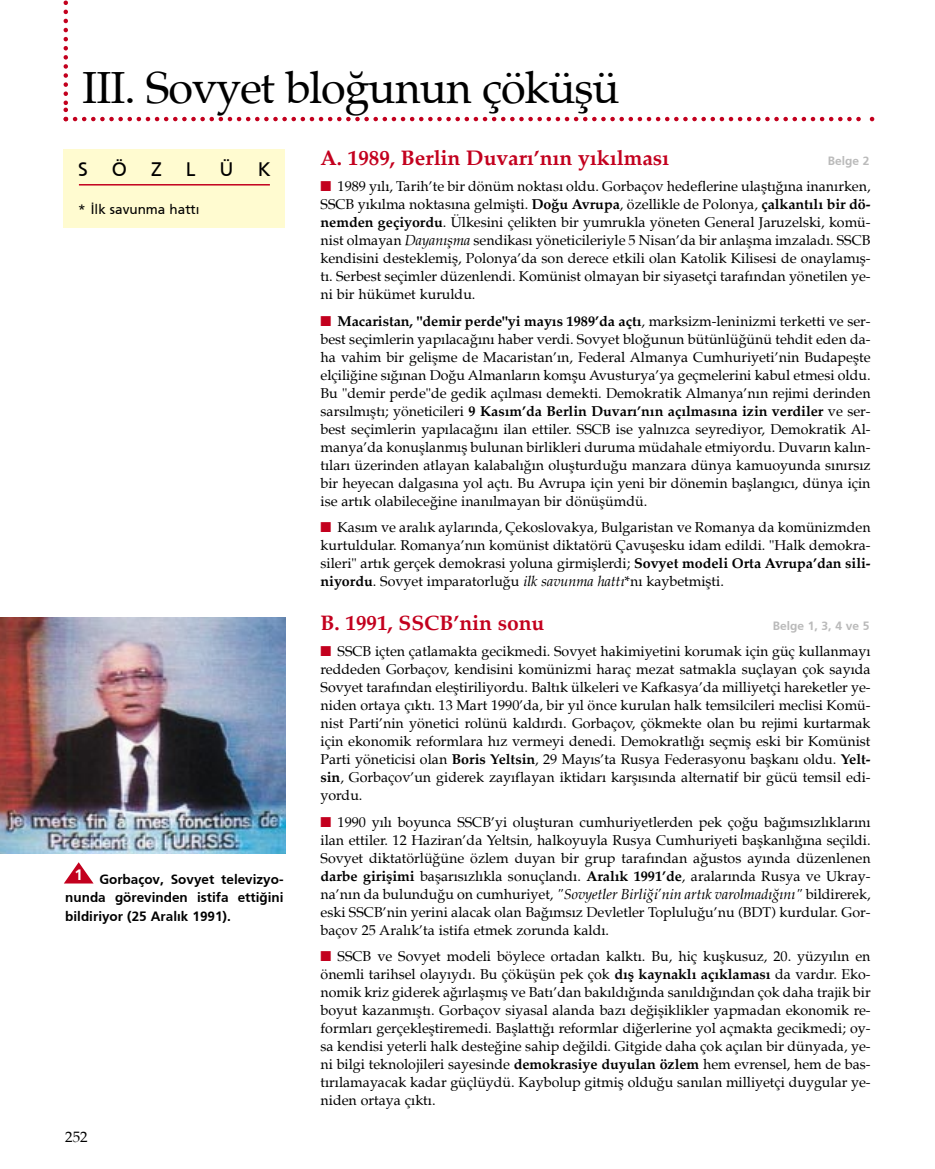
<style>
.page{position:relative;width:935px;height:1169px;background:#fff}
.page>*{position:absolute;margin:0;border:0;box-sizing:border-box;transform-origin:0 0}
.t1{font:45px "Palatino Turk";letter-spacing:-.025em;color:#000}
.t2{font:21px "Palatino Turk B";color:#c3001e}
.t3{font:19.5px "Frutiger T";color:#000}
.t4{font:15px "Palatino Turk";color:#000}
.t5{font:14.25px/18px "Palatino Turk";color:#000;text-align:justify}
.t6{font:14.25px "Palatino Turk B";color:#000}
.t7{font:13.5px/18.8px "Frutiger T Bold";color:#000;text-align:justify}
.t8{font:13.5px "Frutiger T";color:#000}
.t9{font:12px "Frutiger T Bold";color:#bababa}
.s1{font-style:inherit}
.s2{color:#c3001e}
.s3{font-family:"Palatino Turk B"}
.s4{font-family:"Palatino Turk I"}
.s5{font-family:"Palatino Turk"}
</style>
<div class="page">
<svg style="left:63px;top:0;width:811px;height:121px"></svg>
<img style="left:0;top:617px;width:285px;height:236px">
<svg style="left:64px;top:862px;width:29px;height:21px"></svg>
<div style="left:64px;top:149px;width:221px;height:78px;background:#fffbd0"></div>
<hr style="left:79px;top:184px;width:191px;height:1px;background:#c3001e">
<h1 class="t1" style="left:82px;top:65px;width:539px">III. Sovyet blo§unun Áˆk¸<span class="s1">fl</span>¸</h1>
<h3 class="t3" style="left:78px;top:157px;width:194px">S÷ZL‹K</h3>
<p class="t8" style="left:78px;top:201px;width:123px">* ãlk savunma hattõ</p>
<p class="t7" style="left:65px;top:869px;width:220px;text-indent:9px"><sup>1</sup> GorbaÁov, Sovyet televizyo&shy;nunda gˆrevinden istifa etti§ini bildiriyor (25 Aralõk 1991).</p>
<p class="t4" style="left:65px;top:1129px;width:24px">252</p>
<h2 class="t2" style="left:320px;top:147px;width:350px">A. 1989, Berlin Duvarõínõn yõkõlmasõ</h2>
<p class="t9" style="left:827px;top:154px;width:43px">Belge 2</p>
<p class="t5" style="left:320px;top:178px;width:551px"><span class="s2">■</span> 1989 yõlõ, Tarihíte bir dˆn¸m noktasõ oldu. GorbaÁov hedeflerine ula<span class="s1">fl</span>tõ§õna inanõrken, SSCB yõkõlma noktasõna gelmi<span class="s1">fl</span>ti. <span class="s3">Do§u Avrupa</span>, ˆzellikle de Polonya, <span class="s3">Áalkantõlõ bir dˆ&shy;nemden geÁiyordu</span>. ‹lkesini Áelikten bir yumrukla yˆneten General Jaruzelski, kom¸- nist olmayan <span class="s4">Dayanõ</span><span class="s4">fl</span><span class="s4">ma</span> sendikasõ yˆneticileriyle 5 Nisanída bir anla<span class="s1">fl</span>ma imzaladõ. SSCB kendisini desteklemi<span class="s1">fl</span>, Polonyaída son derece etkili olan Katolik Kilisesi de onaylamõ<span class="s1">fl&shy;</span>tõ. Serbest seÁimler d¸zenlendi. Kom¸nist olmayan bir siyasetÁi tarafõndan yˆnetilen ye&shy;ni bir h¸k¸met kuruldu.</p>
<p class="t6" style="left:320px;top:314px;width:551px"><span class="s2">■</span> Macaristan, "demir perde"yi mayõs 1989ída aÁtõ<span class="s5">, marksizm-leninizmi terketti ve ser-</span></p>
<p class="t5" style="left:320px;top:331px;width:551px">best seÁimlerin yapõlaca§õnõ haber verdi. Sovyet blo§unun b¸t¸nl¸§¸n¸ tehdit eden da&shy;ha vahim bir geli<span class="s1">fl</span>me de Macaristaníõn, Federal Almanya Cumhuriyetiínin Budape<span class="s1">fl</span>te elÁili§ine sõ§õnan Do§u Almanlarõn kom<span class="s1">fl</span>u Avusturyaíya geÁmelerini kabul etmesi oldu.<br>Bu "demir perde"de gedik aÁõlmasõ demekti. Demokratik Almanyaínõn rejimi derinden</p>
<p class="t6" style="left:320px;top:404px;width:551px"><span class="s5">sarsõlmõ</span><span class="s5">fl</span><span class="s5">tõ; yˆneticileri</span> 9 Kasõmída Berlin Duvarõínõn aÁõlmasõna izin verdiler <span class="s5">ve ser-</span></p>
<p class="t5" style="left:320px;top:420px;width:551px">best seÁimlerin yapõlaca§õnõ ilan ettiler. SSCB ise yalnõzca seyrediyor, Demokratik Al&shy;manyaída konu<span class="s1">fl</span>lanmõ<span class="s1">fl</span> bulunan birlikleri duruma m¸dahale etmiyordu. Duvarõn kalõn&shy;tõlarõ ¸zerinden atlayan kalabalõ§õn olu<span class="s1">fl</span>turdu§u manzara d¸nya kamuoyunda sõnõrsõz bir heyecan dalgasõna yol aÁtõ. Bu Avrupa iÁin yeni bir dˆnemin ba<span class="s1">fl</span>langõcõ, d¸nya iÁin ise artõk olabilece§ine inanõlmayan bir dˆn¸<span class="s1">fl</span>¸md¸.</p>
<p class="t5" style="left:320px;top:519px;width:551px"><span class="s2">■</span> Kasõm ve aralõk aylarõnda, «ekoslovakya, Bulgaristan ve Romanya da kom¸nizmden kurtuldular. Romanyaínõn kom¸nist diktatˆr¸ «avu<span class="s1">fl</span>esku idam edildi. "Halk demokra&shy;sileri" artõk gerÁek demokrasi yoluna girmi<span class="s1">fl</span>lerdi; <span class="s3">Sovyet modeli Orta Avrupaídan sili&shy;niyordu</span>. Sovyet imparatorlu§u <span class="s4">ilk savunma hattõ</span>*nõ kaybetmi<span class="s1">fl</span>ti.</p>
<h2 class="t2" style="left:320px;top:612px;width:225px">B. 1991, SSCBínin sonu</h2>
<p class="t9" style="left:773px;top:618px;width:98px">Belge 1, 3, 4 ve 5</p>
<p class="t5" style="left:320px;top:643px;width:551px"><span class="s2">■</span> SSCB iÁten Áatlamakta gecikmedi. Sovyet hakimiyetini korumak iÁin g¸Á kullanmayõ reddeden GorbaÁov, kendisini kom¸nizmi haraÁ mezat satmakla suÁlayan Áok sayõda Sovyet tarafõndan ele<span class="s1">fl</span>tiriliyordu. Baltõk ¸lkeleri ve Kafkasyaída milliyetÁi hareketler ye&shy;niden ortaya Áõktõ. 13 Mart 1990ída, bir yõl ˆnce kurulan halk temsilcileri meclisi Kom¸- nist Partiínin yˆnetici rol¸n¸ kaldõrdõ. GorbaÁov, Áˆkmekte olan bu rejimi kurtarmak iÁin ekonomik reformlara hõz vermeyi denedi. Demokratlõ§õ seÁmi<span class="s1">fl</span> eski bir Kom¸nist Parti yˆneticisi olan <span class="s3">Boris Yeltsin</span>, 29 Mayõsíta Rusya Federasyonu ba<span class="s1">fl</span>kanõ oldu. <span class="s3">Yelt&shy;sin</span>, GorbaÁovíun giderek zayõflayan iktidarõ kar<span class="s1">fl</span>õsõnda alternatif bir g¸c¸ temsil edi&shy;yordu.</p>
<p class="t5" style="left:320px;top:813px;width:551px"><span class="s2">■</span> 1990 yõlõ boyunca SSCBíyi olu<span class="s1">fl</span>turan cumhuriyetlerden pek Áo§u ba§õmsõzlõklarõnõ ilan ettiler. 12 Haziranída Yeltsin, halkoyuyla Rusya Cumhuriyeti ba<span class="s1">fl</span>kanlõ§õna seÁildi.<br>Sovyet diktatˆrl¸§¸ne ˆzlem duyan bir grup tarafõndan a§ustos ayõnda d¸zenlenen <span class="s3">darbe giri</span><span class="s3">fl</span><span class="s3">imi</span> ba<span class="s1">fl</span>arõsõzlõkla sonuÁlandõ. <span class="s3">Aralõk 1991íde</span>, aralarõnda Rusya ve Ukray&shy;naínõn da bulundu§u on cumhuriyet, <span class="s4">"Sovyetler Birli§iínin artõk varolmadõ§õnõ"</span> bildirerek, eski SSCBínin yerini alacak olan Ba§õmsõz Devletler Toplulu§uínu (BDT) kurdular. Gor&shy;baÁov 25 Aralõkíta istifa etmek zorunda kaldõ.</p>
<p class="t5" style="left:320px;top:948px;width:551px"><span class="s2">■</span> SSCB ve Sovyet modeli bˆylece ortadan kalktõ. Bu, hiÁ ku<span class="s1">fl</span>kusuz, 20. y¸zyõlõn en ˆnemli tarihsel olayõydõ. Bu Áˆk¸<span class="s1">fl</span>¸n pek Áok <span class="s3">dõ</span><span class="s3">fl</span> <span class="s3">kaynaklõ aÁõklamasõ</span> da vardõr. Eko&shy;nomik kriz giderek a§õrla<span class="s1">fl</span>mõ<span class="s1">fl</span> ve Batõídan bakõldõ§õnda sanõldõ§õndan Áok daha trajik bir boyut kazanmõ<span class="s1">fl</span>tõ. GorbaÁov siyasal alanda bazõ de§i<span class="s1">fl</span>iklikler yapmadan ekonomik re&shy;formlarõ gerÁekle<span class="s1">fl</span>tiremedi. Ba<span class="s1">fl</span>lattõ§õ reformlar di§erlerine yol aÁmakta gecikmedi; oy&shy;sa kendisi yeterli halk deste§ine sahip de§ildi. Gitgide daha Áok aÁõlan bir d¸nyada, ye&shy;ni bilgi teknolojileri sayesinde <span class="s3">demokrasiye duyulan ˆzlem</span> hem evrensel, hem de bas&shy;tõrõlamayacak kadar g¸Ál¸yd¸. Kaybolup gitmi<span class="s1">fl</span> oldu§u sanõlan milliyetÁi duygular ye&shy;niden ortaya Áõktõ.</p>
</div>
